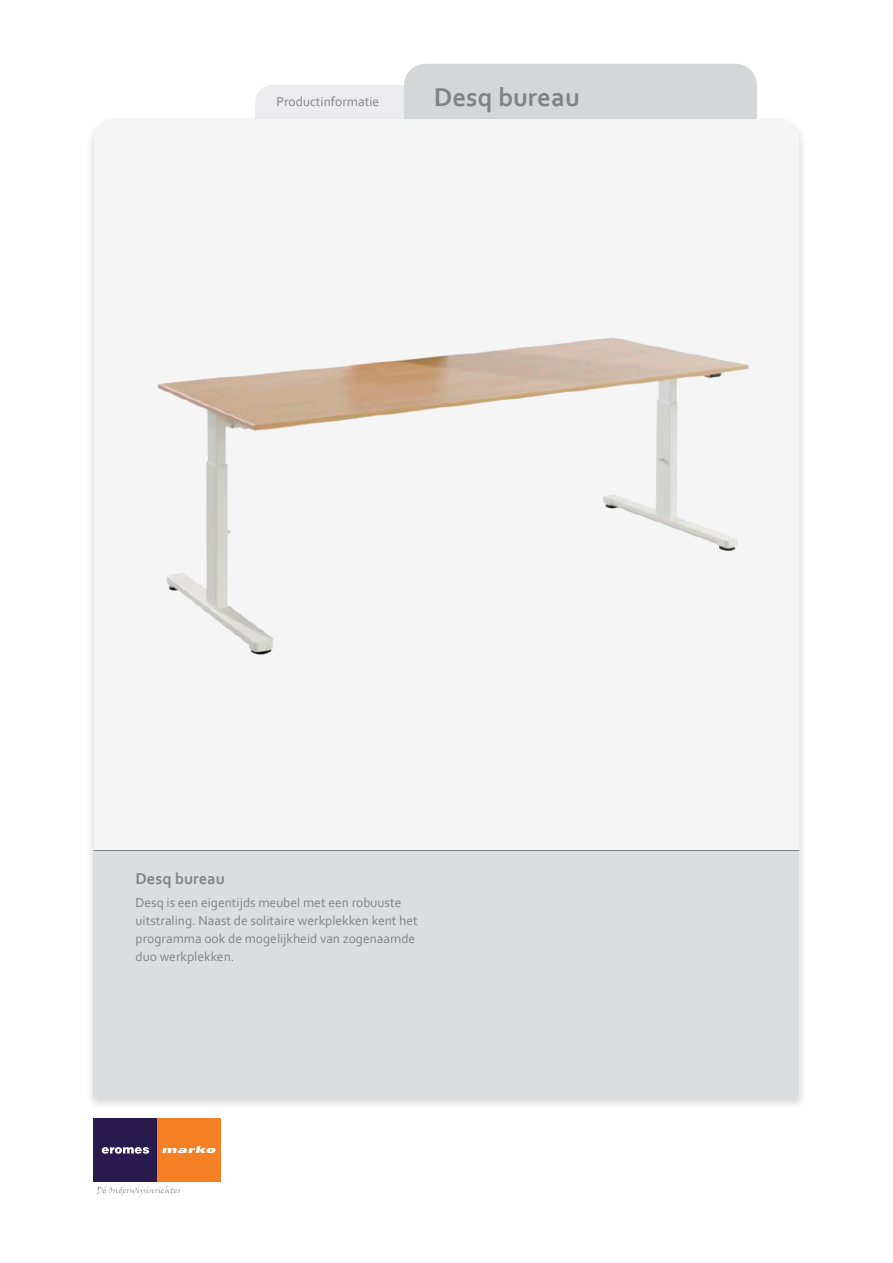
<style>
.page{position:relative;width:893px;height:1263px;background:#fff}
.page>*{position:absolute;margin:0;border:0;box-sizing:border-box;transform-origin:0 0}
.kop{font:700 27px "Corbel";color:#808285}
.tussenkopje_bold{font:700 16.5px "Corbel";color:#808285}
.body_LL{font:13.5px/18px "Corbel";color:#808285}
</style>
<div class="page">
<svg style="left:255px;top:64px;width:502px;height:51px;background:#dedfe0"></svg>
<div style="left:85px;top:115px;width:723px;height:995px;background:#231f20;opacity:.2"></div>
<div style="left:94px;top:119px;width:705px;height:731px;background:#f5f5f6"></div>
<div style="left:94px;top:850px;width:705px;height:247px;background:#dcdddf"></div>
<hr style="left:94px;top:850px;width:705px;height:1px;background:#808285">
<img style="left:126px;top:301px;width:666px;height:389px">
<div style="left:157px;top:1118px;width:64px;height:64px;background:#f48026"></div>
<svg style="left:162px;top:1146px;width:54px;height:7px"></svg>
<div style="left:94px;top:1118px;width:63px;height:64px;background:#281a4c"></div>
<svg style="left:102px;top:1147px;width:47px;height:7px"></svg>
<svg style="left:97px;top:1186px;width:84px;height:12px"></svg>
<p class="body_LL" style="left:276px;top:92px;width:104px">Productinformatie</p>
<p class="kop" style="left:434px;top:81px;width:147px">Desq bureau</p>
<p class="tussenkopje_bold" style="left:136px;top:868px;width:91px">Desq bureau</p>
<p class="body_LL" style="left:136px;top:893px;width:284px">Desq is een eigentijds meubel met een robuuste uitstraling. Naast de solitaire werkplekken kent het programma ook de mogelijkheid van zogenaamde duo werkplekken.</p>
</div>
